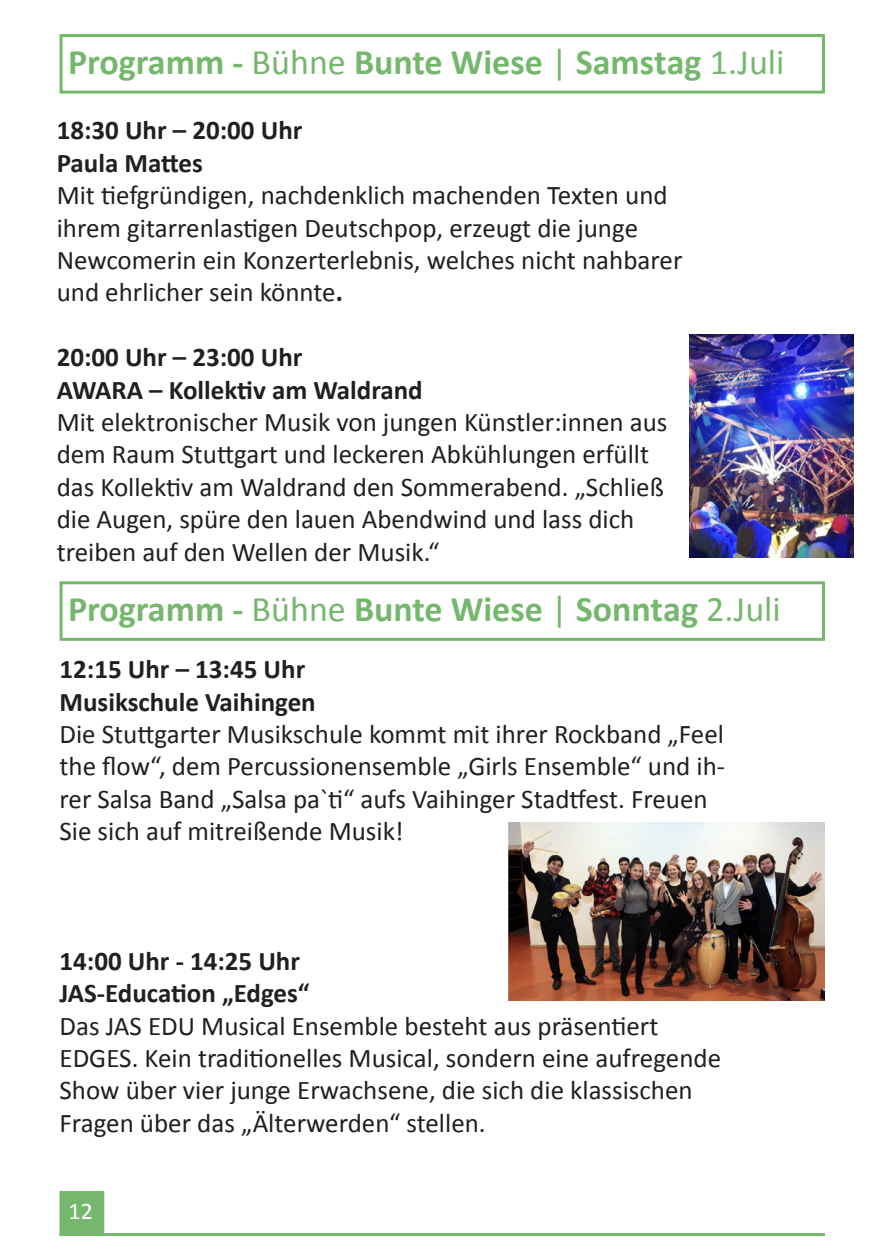
<style>
.page{position:relative;width:893px;height:1259px;background:#fff}
.page>*{position:absolute;margin:0;border:0;box-sizing:border-box;transform-origin:0 0}
.t1{font:700 36px "Calibri";color:#75b86d}
.t2{font:27px/32.4px "Calibri";color:#231f20}
.t3{font:700 27px "Calibri";color:#231f20}
.t4{font:24px "Calibri";color:#fff}
.s1{font-weight:400}
.s2{font-weight:700}
</style>
<div class="page">
<hr style="left:60px;top:1233px;width:765px;height:3px;background:#75b86d">
<div style="left:60px;top:1191px;width:44px;height:44px;background:#75b86d"></div>
<div style="left:60px;top:34px;width:765px;height:60px;border:3px solid #75b86d"></div>
<img style="left:689px;top:334px;width:164px;height:224px">
<div style="left:60px;top:581px;width:765px;height:60px;border:3px solid #75b86d"></div>
<img style="left:508px;top:822px;width:317px;height:178px">
<p class="t1" style="left:68px;top:37px;width:718px">Programm - <span class="s1">Bühne</span> Bunte Wiese <span class="s1">|</span> Samstag <span class="s1">1.Juli</span></p>
<p class="t3" style="left:57px;top:111px;width:247px">18:30 Uhr – 20:00 Uhr</p>
<p class="t3" style="left:57px;top:144px;width:148px">Paula Mattes</p>
<p class="t2" style="left:57px;top:178px;width:627px">Mit tiefgründigen, nachdenklich machenden Texten und ihrem gitarrenlastigen Deutschpop, erzeugt die junge Newcomerin ein Konzerterlebnis, welches nicht nahbarer und ehrlicher sein könnte<span class="s2">.</span></p>
<p class="t3" style="left:57px;top:338px;width:247px">20:00 Uhr – 23:00 Uhr</p>
<p class="t3" style="left:57px;top:370px;width:367px">AWARA – Kollektiv am Waldrand</p>
<p class="t2" style="left:57px;top:405px;width:612px">Mit elektronischer Musik von jungen Künstler:innen aus dem Raum Stuttgart und leckeren Abkühlungen erfüllt das Kollektiv am Waldrand den Sommerabend. „Schließ die Augen, spüre den lauen Abendwind und lass dich treiben auf den Wellen der Musik.“</p>
<p class="t1" style="left:68px;top:584px;width:714px">Programm - <span class="s1">Bühne</span> Bunte Wiese <span class="s1">|</span> Sonntag <span class="s1">2.Juli</span></p>
<p class="t3" style="left:60px;top:650px;width:247px">12:15 Uhr – 13:45 Uhr</p>
<p class="t3" style="left:60px;top:682px;width:258px">Musikschule Vaihingen</p>
<p class="t2" style="left:60px;top:717px;width:667px">Die Stuttgarter Musikschule kommt mit ihrer Rockband „Feel the flow“, dem Percussionensemble „Girls Ensemble“ und ih&shy;rer Salsa Band „Salsa pa`ti“ aufs Vaihinger Stadtfest. Freuen Sie sich auf mitreißende Musik!</p>
<p class="t3" style="left:60px;top:941px;width:242px">14:00 Uhr - 14:25 Uhr</p>
<p class="t3" style="left:60px;top:974px;width:251px">JAS-Education „Edges“</p>
<p class="t2" style="left:60px;top:1008px;width:663px">Das JAS EDU Musical Ensemble besteht aus präsentiert EDGES. Kein traditionelles Musical, sondern eine aufregende Show über vier junge Erwachsene, die sich die klassischen Fragen über das „Älterwerden“ stellen.</p>
<p class="t4" style="left:69px;top:1194px;width:26px">12</p>
</div>
